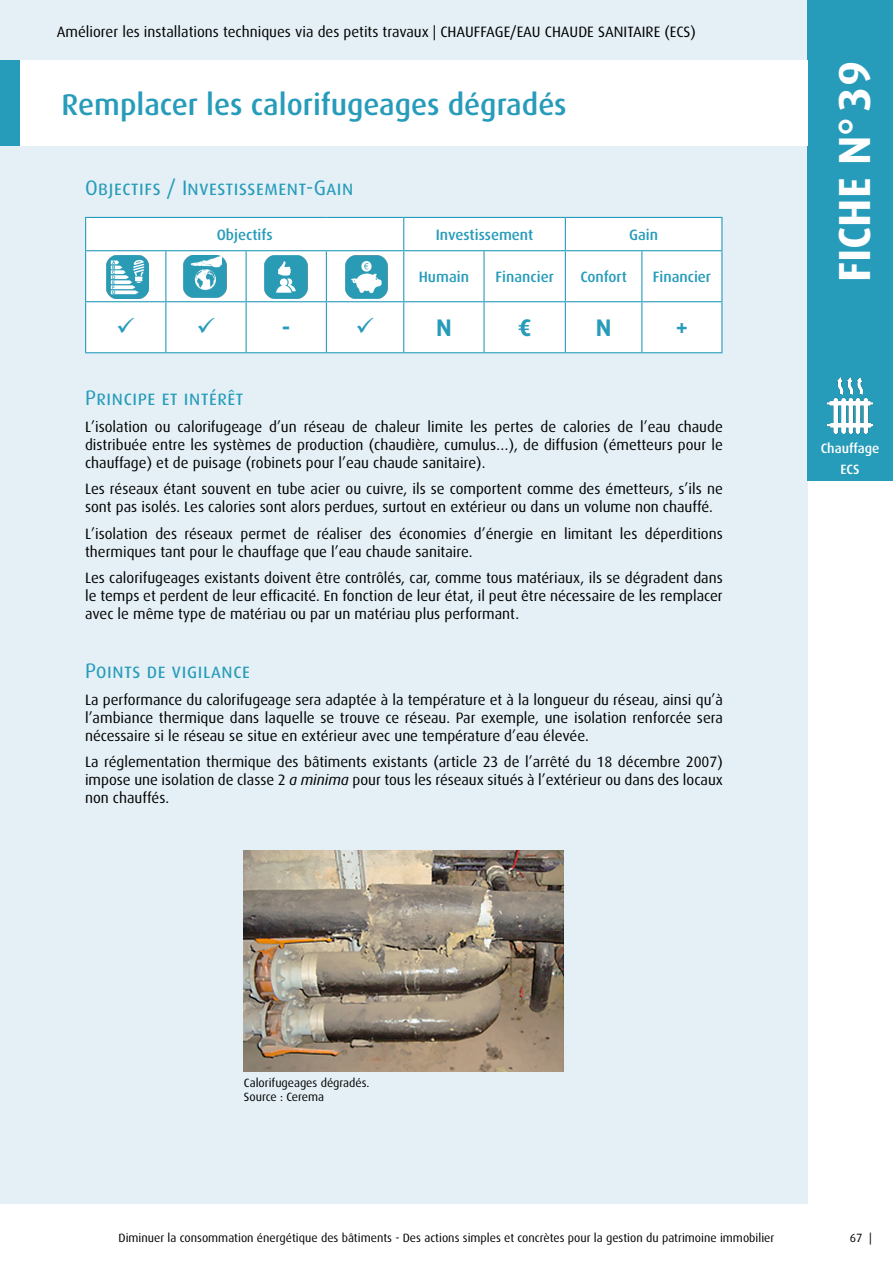
<style>
.page{position:relative;width:893px;height:1263px;background:#fff}
.page>*{position:absolute;margin:0;border:0;box-sizing:border-box;transform-origin:0 0}
.t1{font:700 45px "Dax OT";color:#fff}
.Titre_1_Fiche-bleu{font:500 30px "Dax OT";color:#279cba}
.t2{font:700 24px "Dax OT";color:#279cba}
.Titre_2_fiche_bleu{font:21px "Dax OT";color:#279cba}
.corps_de_texte_fiche{font:15px/18px "Dax OT";color:#000;text-align:justify}
.t3{font:500 15px "Dax OT";color:#279cba}
.t4{font:500 13.5px/21px "Dax OT";color:#fff;text-align:center}
.Légende{font:12px "Dax OT";color:#000}
.s1{font-style:italic}
</style>
<div class="page">
<div style="left:0;top:0;width:808px;height:1203px;background:#e5f0f6"></div>
<div style="left:808px;top:0;width:85px;height:480px;background:#279cba"></div>
<img style="left:828px;top:378px;width:44px;height:56px">
<div style="left:19px;top:61px;width:789px;height:85px;background:#fff"></div>
<div style="left:0;top:61px;width:19px;height:85px;background:#279cba"></div>
<div style="left:86px;top:218px;width:635px;height:134px;background:#fff"></div>
<hr style="left:403px;top:218px;width:1px;height:32px;background:#279cba">
<hr style="left:565px;top:218px;width:1px;height:32px;background:#279cba">
<hr style="left:85px;top:250px;width:81px;height:1px;background:#279cba">
<hr style="left:166px;top:250px;width:80px;height:1px;background:#279cba">
<hr style="left:165px;top:251px;width:1px;height:50px;background:#279cba">
<hr style="left:246px;top:250px;width:80px;height:1px;background:#279cba">
<hr style="left:246px;top:251px;width:1px;height:50px;background:#279cba">
<hr style="left:326px;top:250px;width:78px;height:1px;background:#279cba">
<hr style="left:326px;top:251px;width:1px;height:50px;background:#279cba">
<hr style="left:404px;top:250px;width:80px;height:1px;background:#279cba">
<hr style="left:403px;top:251px;width:1px;height:50px;background:#279cba">
<hr style="left:484px;top:250px;width:81px;height:1px;background:#279cba">
<hr style="left:483px;top:251px;width:2px;height:50px;background:#279cba">
<hr style="left:565px;top:250px;width:77px;height:1px;background:#279cba">
<hr style="left:565px;top:251px;width:1px;height:50px;background:#279cba">
<hr style="left:642px;top:250px;width:80px;height:1px;background:#279cba">
<hr style="left:641px;top:251px;width:1px;height:50px;background:#279cba">
<hr style="left:85px;top:301px;width:81px;height:1px;background:#279cba">
<hr style="left:166px;top:301px;width:80px;height:1px;background:#279cba">
<hr style="left:165px;top:302px;width:1px;height:50px;background:#279cba">
<hr style="left:246px;top:301px;width:80px;height:1px;background:#279cba">
<hr style="left:246px;top:302px;width:1px;height:50px;background:#279cba">
<hr style="left:326px;top:301px;width:78px;height:1px;background:#279cba">
<hr style="left:326px;top:302px;width:1px;height:50px;background:#279cba">
<hr style="left:404px;top:301px;width:80px;height:1px;background:#279cba">
<hr style="left:403px;top:302px;width:1px;height:50px;background:#279cba">
<hr style="left:484px;top:301px;width:81px;height:1px;background:#279cba">
<hr style="left:483px;top:302px;width:2px;height:50px;background:#279cba">
<hr style="left:565px;top:301px;width:77px;height:1px;background:#279cba">
<hr style="left:565px;top:302px;width:1px;height:50px;background:#279cba">
<hr style="left:642px;top:301px;width:80px;height:1px;background:#279cba">
<hr style="left:641px;top:302px;width:1px;height:50px;background:#279cba">
<hr style="left:85px;top:217px;width:81px;height:1px;background:#279cba">
<hr style="left:85px;top:218px;width:1px;height:32px;background:#279cba">
<hr style="left:166px;top:217px;width:80px;height:1px;background:#279cba">
<hr style="left:246px;top:217px;width:80px;height:1px;background:#279cba">
<hr style="left:326px;top:217px;width:78px;height:1px;background:#279cba">
<hr style="left:404px;top:217px;width:80px;height:1px;background:#279cba">
<hr style="left:484px;top:217px;width:81px;height:1px;background:#279cba">
<hr style="left:565px;top:217px;width:77px;height:1px;background:#279cba">
<hr style="left:642px;top:217px;width:80px;height:1px;background:#279cba">
<hr style="left:721px;top:218px;width:1px;height:32px;background:#279cba">
<hr style="left:85px;top:251px;width:1px;height:50px;background:#279cba">
<hr style="left:721px;top:251px;width:1px;height:50px;background:#279cba">
<hr style="left:85px;top:302px;width:1px;height:50px;background:#279cba">
<hr style="left:721px;top:302px;width:1px;height:50px;background:#279cba">
<hr style="left:85px;top:352px;width:81px;height:1px;background:#279cba">
<hr style="left:166px;top:352px;width:80px;height:1px;background:#279cba">
<hr style="left:246px;top:352px;width:80px;height:1px;background:#279cba">
<hr style="left:326px;top:352px;width:78px;height:1px;background:#279cba">
<hr style="left:404px;top:352px;width:80px;height:1px;background:#279cba">
<hr style="left:484px;top:352px;width:81px;height:1px;background:#279cba">
<hr style="left:565px;top:352px;width:77px;height:1px;background:#279cba">
<hr style="left:642px;top:352px;width:80px;height:1px;background:#279cba">
<img style="left:106px;top:255px;width:43px;height:43px">
<img style="left:184px;top:255px;width:42px;height:43px">
<img style="left:265px;top:255px;width:42px;height:43px">
<img style="left:345px;top:255px;width:43px;height:43px">
<img style="left:244px;top:850px;width:320px;height:221px">
<svg style="left:118px;top:317px;width:16px;height:16px"></svg>
<svg style="left:198px;top:317px;width:17px;height:16px"></svg>
<svg style="left:357px;top:317px;width:17px;height:16px"></svg>
<p class="corps_de_texte_fiche" style="left:57px;top:23px;width:641px">Améliorer les installations techniques via des petits travaux | CHAUFFAGE/EAU CHAUDE SANITAIRE (ECS)</p>
<h2 class="Titre_1_Fiche-bleu" style="left:62px;top:88px;width:507px">Remplacer les calorifugeages dégradés</h2>
<p class="Titre_2_fiche_bleu" style="left:85px;top:176px;width:270px">Objectifs / Investissement-Gain</p>
<p class="t3" style="left:217px;top:226px;width:58px">Objectifs</p>
<p class="t3" style="left:436px;top:226px;width:99px">Investissement</p>
<p class="t3" style="left:629px;top:226px;width:30px">Gain</p>
<p class="t3" style="left:419px;top:268px;width:52px">Humain</p>
<p class="t3" style="left:496px;top:268px;width:60px">Financier</p>
<p class="t3" style="left:580px;top:268px;width:48px">Confort</p>
<p class="t3" style="left:653px;top:268px;width:60px">Financier</p>
<p class="t2" style="left:282px;top:315px;width:10px">-</p>
<p class="t2" style="left:436px;top:315px;width:17px">N</p>
<p class="t2" style="left:518px;top:315px;width:15px">€</p>
<p class="t2" style="left:596px;top:315px;width:17px">N</p>
<p class="t2" style="left:675px;top:315px;width:15px">+</p>
<p class="Titre_2_fiche_bleu" style="left:85px;top:386px;width:160px">Principe et intérêt</p>
<p class="corps_de_texte_fiche" style="left:85px;top:418px;width:639px">L’isolation ou calorifugeage d’un réseau de chaleur limite les pertes de calories de l’eau chaude distribuée entre les systèmes de production (chaudière, cumulus…), de diffusion (émetteurs pour le chauffage) et de puisage (robinets pour l’eau chaude sanitaire).</p>
<p class="corps_de_texte_fiche" style="left:85px;top:480px;width:639px">Les réseaux étant souvent en tube acier ou cuivre, ils se comportent comme des émetteurs, s’ils ne sont pas isolés. Les calories sont alors perdues, surtout en extérieur ou dans un volume non chauffé.</p>
<p class="corps_de_texte_fiche" style="left:85px;top:525px;width:639px">L’isolation des réseaux permet de réaliser des économies d’énergie en limitant les déperditions thermiques tant pour le chauffage que l’eau chaude sanitaire.</p>
<p class="corps_de_texte_fiche" style="left:85px;top:569px;width:639px">Les calorifugeages existants doivent être contrôlés, car, comme tous matériaux, ils se dégradent dans le temps et perdent de leur efficacité. En fonction de leur état, il peut être nécessaire de les remplacer avec le même type de matériau ou par un matériau plus performant.</p>
<p class="Titre_2_fiche_bleu" style="left:85px;top:659px;width:167px">Points de vigilance</p>
<p class="corps_de_texte_fiche" style="left:85px;top:691px;width:639px">La performance du calorifugeage sera adaptée à la température et à la longueur du réseau, ainsi qu’à l’ambiance thermique dans laquelle se trouve ce réseau. Par exemple, une isolation renforcée sera nécessaire si le réseau se situe en extérieur avec une température d’eau élevée.</p>
<p class="corps_de_texte_fiche" style="left:85px;top:753px;width:639px">La réglementation thermique des bâtiments existants (article 23 de l’arrêté du 18 décembre 2007) impose une isolation de classe 2 <span class="s1">a minima</span> pour tous les réseaux situés à l’extérieur ou dans des locaux non chauffés.</p>
<p class="t1" style="left:829px;top:282px;width:223px;rotate:-90deg">FICHE N°39</p>
<p class="t4" style="left:821px;top:437px;width:60px">Chauffage<br>ECS</p>
<p class="Légende" style="left:244px;top:1076px;width:127px">Calorifugeages dégradés.</p>
<p class="Légende" style="left:244px;top:1090px;width:82px">Source : Cerema</p>
<p class="Légende" style="left:119px;top:1231px;width:657px">Diminuer la consommation énergétique des bâtiments - Des actions simples et concrètes pour la gestion du patrimoine immobilier</p>
<p class="Légende" style="left:850px;top:1231px;width:24px">67 |</p>
</div>
